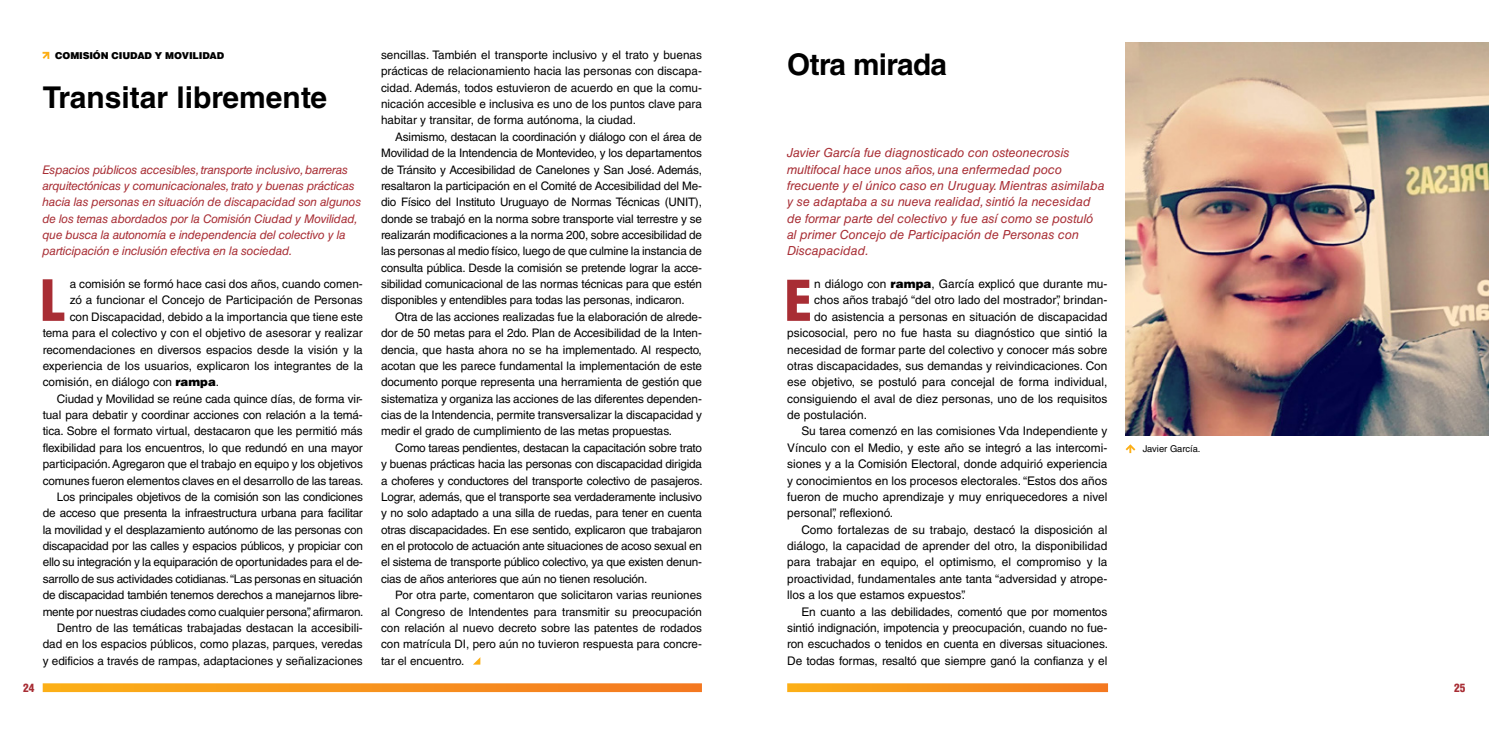
<style>
.page{position:relative;width:1489px;height:745px;background:#fff}
.page>*{position:absolute;margin:0;border:0;box-sizing:border-box;transform-origin:0 0}
.t1{font:900 condensed 55.38px "Helvetica LT Std";color:#a82d34}
.t2{font:900 condensed 54.75px "Helvetica LT Std";color:#a82d34}
.t3{font:700 30px "Helvetica LT Std";color:#000}
.t4{font:700 29.75px "Helvetica LT Std";letter-spacing:-.02em;color:#000}
.t5{font:italic 12.5px/16.4px "Helvetica LT Std";color:#a82d34}
.t6{font:11.88px "Helvetica LT Std";color:#000}
.t7{font:italic 11.88px/16.4px "Helvetica LT Std";letter-spacing:-.015em;color:#a82d34}
.t8{font:11.75px/16.4px "Helvetica LT Std";letter-spacing:-.01em;color:#000;text-align:justify}
.t9{font:11.62px/16.4px "Helvetica LT Std";color:#000;text-align:justify}
.t10{font:900 condensed 11.25px "Helvetica LT Std";color:#a82d34}
.t11{font:900 9.5px "Helvetica LT Std";letter-spacing:-.015em;color:#000}
.t12{font:9.38px "Helvetica LT Std";color:#000}
.s1{font-weight:900}
</style>
<div class="page">
<svg style="left:43px;top:683px;width:659px;height:8px;background:#f79825"></svg>
<svg style="left:787px;top:683px;width:320px;height:8px;background:#f79826"></svg>
<img style="left:1125px;top:43px;width:363px;height:392px">
<svg style="left:473px;top:657px;width:7px;height:7px"></svg>
<svg style="left:1125px;top:444px;width:11px;height:9px"></svg>
<svg style="left:42px;top:51px;width:8px;height:8px"></svg>
<p class="t11" style="left:55px;top:49px;width:170px">COMISIÓN CIUDAD Y MOVILIDAD</p>
<h3 class="t3" style="left:43px;top:79px;width:286px">Transitar libremente</h3>
<p class="t7" style="left:43px;top:161px;width:320px">Espacios públicos accesibles, transporte inclusivo, barreras arquitectónicas y comunicacionales, trato y buenas prácticas hacia las personas en situación de discapacidad son algunos de los temas abordados por la Comisión Ciudad y Movilidad, que busca la autonomía e independencia del colectivo y la participación e inclusión efectiva en la sociedad.</p>
<h1 class="t1" style="left:41px;top:265px;width:26px">L</h1>
<p class="t8" style="left:70px;top:275px;width:295px">a comisión se formó hace casi dos años, cuando comen-</p>
<p class="t8" style="left:70px;top:292px;width:295px">zó a funcionar el Concejo de Participación de Personas</p>
<p class="t8" style="left:70px;top:308px;width:295px">con Discapacidad, debido a la importancia que tiene este</p>
<p class="t8" style="left:43px;top:324px;width:321px">tema para el colectivo y con el objetivo de asesorar y realizar</p>
<p class="t8" style="left:43px;top:341px;width:321px">recomendaciones en diversos espacios desde la visión y la</p>
<p class="t8" style="left:43px;top:357px;width:322px">experiencia de los usuarios, explicaron los integrantes de la</p>
<p class="t8" style="left:43px;top:374px;width:178px">comisión, en diálogo con <span class="s1">rampa</span>.</p>
<p class="t8" style="left:57px;top:390px;width:307px">Ciudad y Movilidad se reúne cada quince días, de forma vir-</p>
<p class="t8" style="left:43px;top:406px;width:322px">tual para debatir y coordinar acciones con relación a la temá-</p>
<p class="t8" style="left:43px;top:423px;width:321px">tica. Sobre el formato virtual, destacaron que les permitió más</p>
<p class="t8" style="left:43px;top:439px;width:322px">flexibilidad para los encuentros, lo que redundó en una mayor</p>
<p class="t8" style="left:43px;top:455px;width:322px">participación. Agregaron que el trabajo en equipo y los objetivos</p>
<p class="t8" style="left:43px;top:472px;width:322px">comunes fueron elementos claves en el desarrollo de las tareas.</p>
<p class="t8" style="left:57px;top:488px;width:307px">Los principales objetivos de la comisión son las condiciones</p>
<p class="t8" style="left:43px;top:504px;width:322px">de acceso que presenta la infraestructura urbana para facilitar</p>
<p class="t8" style="left:43px;top:521px;width:321px">la movilidad y el desplazamiento autónomo de las personas con</p>
<p class="t8" style="left:43px;top:537px;width:322px">discapacidad por las calles y espacios públicos, y propiciar con</p>
<p class="t8" style="left:43px;top:553px;width:322px">ello su integración y la equiparación de oportunidades para el de-</p>
<p class="t8" style="left:43px;top:570px;width:321px">sarrollo de sus actividades cotidianas. “Las personas en situación</p>
<p class="t8" style="left:43px;top:586px;width:322px">de discapacidad también tenemos derechos a manejarnos libre-</p>
<p class="t8" style="left:43px;top:602px;width:322px">mente por nuestras ciudades como cualquier persona”, afirmaron.</p>
<p class="t8" style="left:57px;top:619px;width:307px">Dentro de las temáticas trabajadas destacan la accesibili-</p>
<p class="t8" style="left:43px;top:635px;width:321px">dad en los espacios públicos, como plazas, parques, veredas</p>
<p class="t8" style="left:43px;top:651px;width:321px">y edificios a través de rampas, adaptaciones y señalizaciones</p>
<p class="t8" style="left:381px;top:47px;width:322px">sencillas. También el transporte inclusivo y el trato y buenas prácticas de relacionamiento hacia las personas con discapa&shy;cidad. Además, todos estuvieron de acuerdo en que la comu&shy;nicación accesible e inclusiva es uno de los puntos clave para habitar y transitar, de forma autónoma, la ciudad.</p>
<p class="t8" style="left:381px;top:128px;width:322px;text-indent:14px">Asimismo, destacan la coordinación y diálogo con el área de Movilidad de la Intendencia de Montevideo, y los departamentos de Tránsito y Accesibilidad de Canelones y San José. Además, resaltaron la participación en el Comité de Accesibilidad del Me&shy;dio Físico del Instituto Uruguayo de Normas Técnicas (UNIT), donde se trabajó en la norma sobre transporte vial terrestre y se realizarán modificaciones a la norma 200, sobre accesibilidad de las personas al medio físico, luego de que culmine la instancia de consulta pública. Desde la comisión se pretende lograr la acce&shy;sibilidad comunicacional de las normas técnicas para que estén disponibles y entendibles para todas las personas, indicaron.</p>
<p class="t8" style="left:381px;top:308px;width:322px;text-indent:14px">Otra de las acciones realizadas fue la elaboración de alrede&shy;dor de 50 metas para el 2do. Plan de Accesibilidad de la Inten&shy;dencia, que hasta ahora no se ha implementado. Al respecto, acotan que les parece fundamental la implementación de este documento porque representa una herramienta de gestión que sistematiza y organiza las acciones de las diferentes dependen&shy;cias de la Intendencia, permite transversalizar la discapacidad y medir el grado de cumplimiento de las metas propuestas.</p>
<p class="t8" style="left:381px;top:439px;width:323px;text-indent:14px">Como tareas pendientes, destacan la capacitación sobre trato y buenas prácticas hacia las personas con discapacidad dirigida a choferes y conductores del transporte colectivo de pasajeros.<br>Lograr, además, que el transporte sea verdaderamente inclusivo y no solo adaptado a una silla de ruedas, para tener en cuenta otras discapacidades. En ese sentido, explicaron que trabajaron en el protocolo de actuación ante situaciones de acoso sexual en el sistema de transporte público colectivo, ya que existen denun&shy;cias de años anteriores que aún no tienen resolución.</p>
<p class="t9" style="left:381px;top:586px;width:322px;text-indent:14px">Por otra parte, comentaron que solicitaron varias reuniones al Congreso de Intendentes para transmitir su preocupación con relación al nuevo decreto sobre las patentes de rodados con matrícula DI, pero aún no tuvieron respuesta para concre&shy;tar el encuentro.</p>
<h3 class="t4" style="left:787px;top:47px;width:161px">Otra mirada</h3>
<p class="t5" style="left:787px;top:144px;width:319px">Javier García fue diagnosticado con osteonecrosis multifocal hace unos años, una enfermedad poco frecuente y el único caso en Uruguay. Mientras asimilaba y se adaptaba a su nueva realidad, sintió la necesidad de formar parte del colectivo y fue así como se postuló al primer Concejo de Participación de Personas con Discapacidad.</p>
<h2 class="t2" style="left:784px;top:266px;width:29px">E</h2>
<p class="t6" style="left:814px;top:277px;width:294px">n diálogo con <span class="s1">rampa</span>, García explicó que durante mu-</p>
<p class="t6" style="left:814px;top:293px;width:294px">chos años trabajó “del otro lado del mostrador”, brindan-</p>
<p class="t6" style="left:814px;top:309px;width:294px">do asistencia a personas en situación de discapacidad</p>
<p class="t6" style="left:787px;top:326px;width:322px">psicosocial, pero no fue hasta su diagnóstico que sintió la</p>
<p class="t6" style="left:787px;top:342px;width:321px">necesidad de formar parte del colectivo y conocer más sobre</p>
<p class="t6" style="left:787px;top:358px;width:322px">otras discapacidades, sus demandas y reivindicaciones. Con</p>
<p class="t6" style="left:787px;top:375px;width:322px">ese objetivo, se postuló para concejal de forma individual,</p>
<p class="t6" style="left:787px;top:391px;width:321px">consiguiendo el aval de diez personas, uno de los requisitos</p>
<p class="t6" style="left:787px;top:408px;width:81px">de postulación.</p>
<p class="t6" style="left:801px;top:424px;width:307px">Su tarea comenzó en las comisiones Vda Independiente y</p>
<p class="t6" style="left:787px;top:440px;width:322px">Vínculo con el Medio, y este año se integró a las intercomi-</p>
<p class="t6" style="left:787px;top:457px;width:321px">siones y a la Comisión Electoral, donde adquirió experiencia</p>
<p class="t6" style="left:787px;top:473px;width:322px">y conocimientos en los procesos electorales. “Estos dos años</p>
<p class="t6" style="left:787px;top:489px;width:321px">fueron de mucho aprendizaje y muy enriquecedores a nivel</p>
<p class="t6" style="left:787px;top:506px;width:107px">personal”, reflexionó.</p>
<p class="t6" style="left:801px;top:522px;width:307px">Como fortalezas de su trabajo, destacó la disposición al</p>
<p class="t6" style="left:787px;top:538px;width:321px">diálogo, la capacidad de aprender del otro, la disponibilidad</p>
<p class="t6" style="left:787px;top:555px;width:321px">para trabajar en equipo, el optimismo, el compromiso y la</p>
<p class="t6" style="left:787px;top:571px;width:322px">proactividad, fundamentales ante tanta “adversidad y atrope-</p>
<p class="t6" style="left:787px;top:587px;width:180px">llos a los que estamos expuestos”.</p>
<p class="t6" style="left:801px;top:604px;width:307px">En cuanto a las debilidades, comentó que por momentos</p>
<p class="t6" style="left:787px;top:620px;width:321px">sintió indignación, impotencia y preocupación, cuando no fue-</p>
<p class="t6" style="left:787px;top:636px;width:322px">ron escuchados o tenidos en cuenta en diversas situaciones.</p>
<p class="t6" style="left:787px;top:653px;width:322px">De todas formas, resaltó que siempre ganó la confianza y el</p>
<p class="t12" style="left:1142px;top:443px;width:59px">Javier García.</p>
<p class="t10" style="left:23px;top:679px;width:13px">24</p>
<p class="t10" style="left:1453px;top:680px;width:13px">25</p>
</div>
